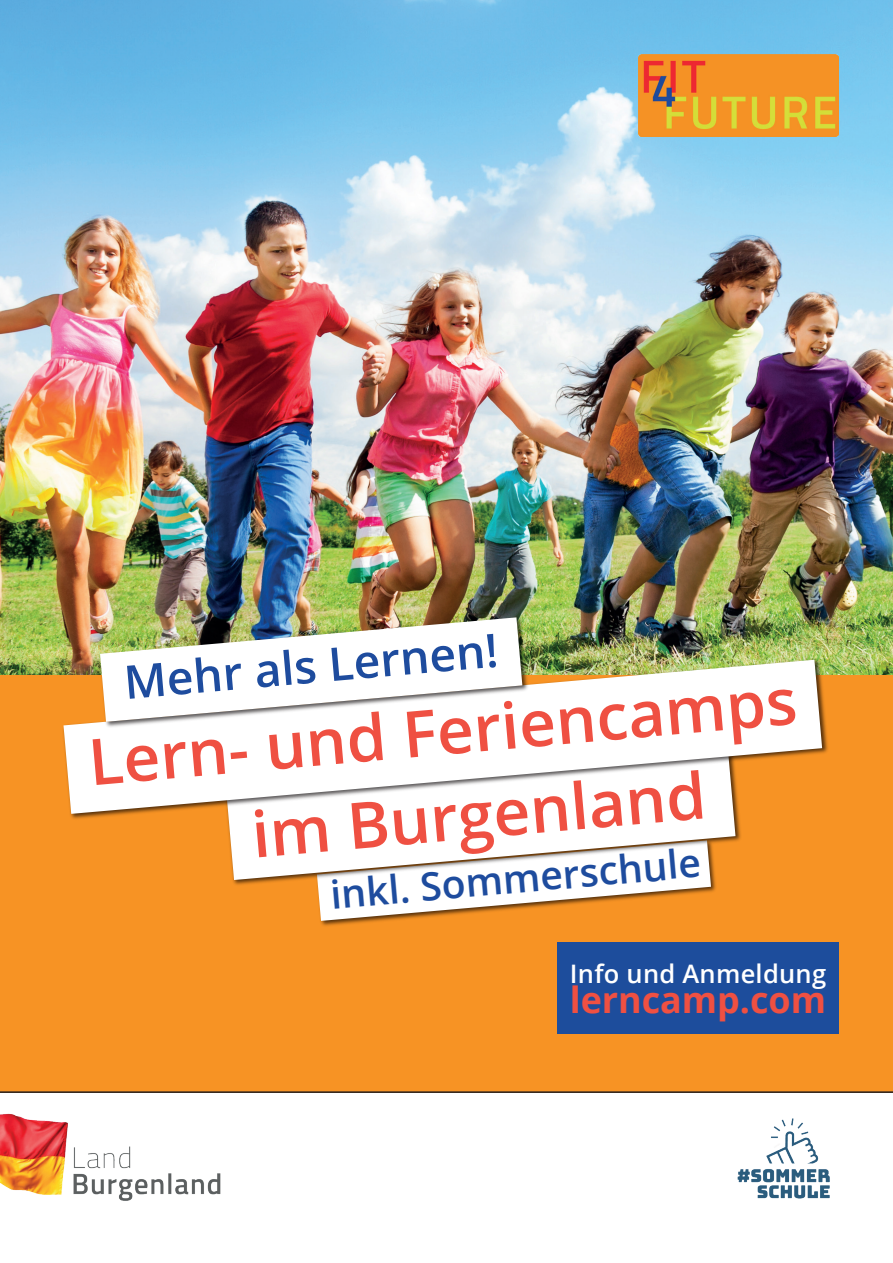
<style>
.page{position:relative;width:893px;height:1263px;background:#fff}
.page>*{position:absolute;margin:0;border:0;box-sizing:border-box;transform-origin:0 0}
.t1{font:600 64.05px "Open Sans";color:#ef5042}
.t2{font:600 46.35px "Open Sans";color:#1e4c9e}
.t3{font:600 39.15px "Open Sans";color:#1e4c9e}
.t4{font:700 36px "Open Sans";color:#ef5042}
.t5{font:600 25.5px "Open Sans";letter-spacing:.01em;color:#fff}
</style>
<div class="page">
<div style="left:0;top:674px;width:893px;height:419px;background:#f79324"></div>
<img style="left:0;top:0;width:893px;height:674px">
<img style="left:639px;top:54px;width:200px;height:82px">
<div style="left:314px;top:888px;width:405px;height:41px;background:#f79324"></div>
<svg style="left:317px;top:888px;width:394px;height:33px"></svg>
<img style="left:224px;top:822px;width:519px;height:66px">
<svg style="left:227px;top:822px;width:508px;height:58px"></svg>
<img style="left:61px;top:657px;width:769px;height:165px">
<svg style="left:64px;top:660px;width:758px;height:154px"></svg>
<img style="left:97px;top:614px;width:433px;height:116px">
<img style="left:100px;top:617px;width:422px;height:105px">
<img style="left:0;top:1113px;width:221px;height:88px">
<img style="left:737px;top:1118px;width:93px;height:81px">
<div style="left:557px;top:943px;width:282px;height:91px;background:#1d4d9c"></div>
<p class="t2" style="left:121px;top:651px;width:377px;rotate:-5deg">Mehr als Lernen!</p>
<p class="t1" style="left:85px;top:718px;width:712px;rotate:-5deg">Lern- und Feriencamps</p>
<p class="t1" style="left:248px;top:791px;width:457px;rotate:-5deg">im Burgenland</p>
<p class="t3" style="left:328px;top:868px;width:373px;rotate:-5deg">inkl. Sommerschule</p>
<p class="t5" style="left:570px;top:956px;width:258px">Info und Anmeldung</p>
<p class="t4" style="left:570px;top:974px;width:258px">lerncamp.com</p>
</div>
